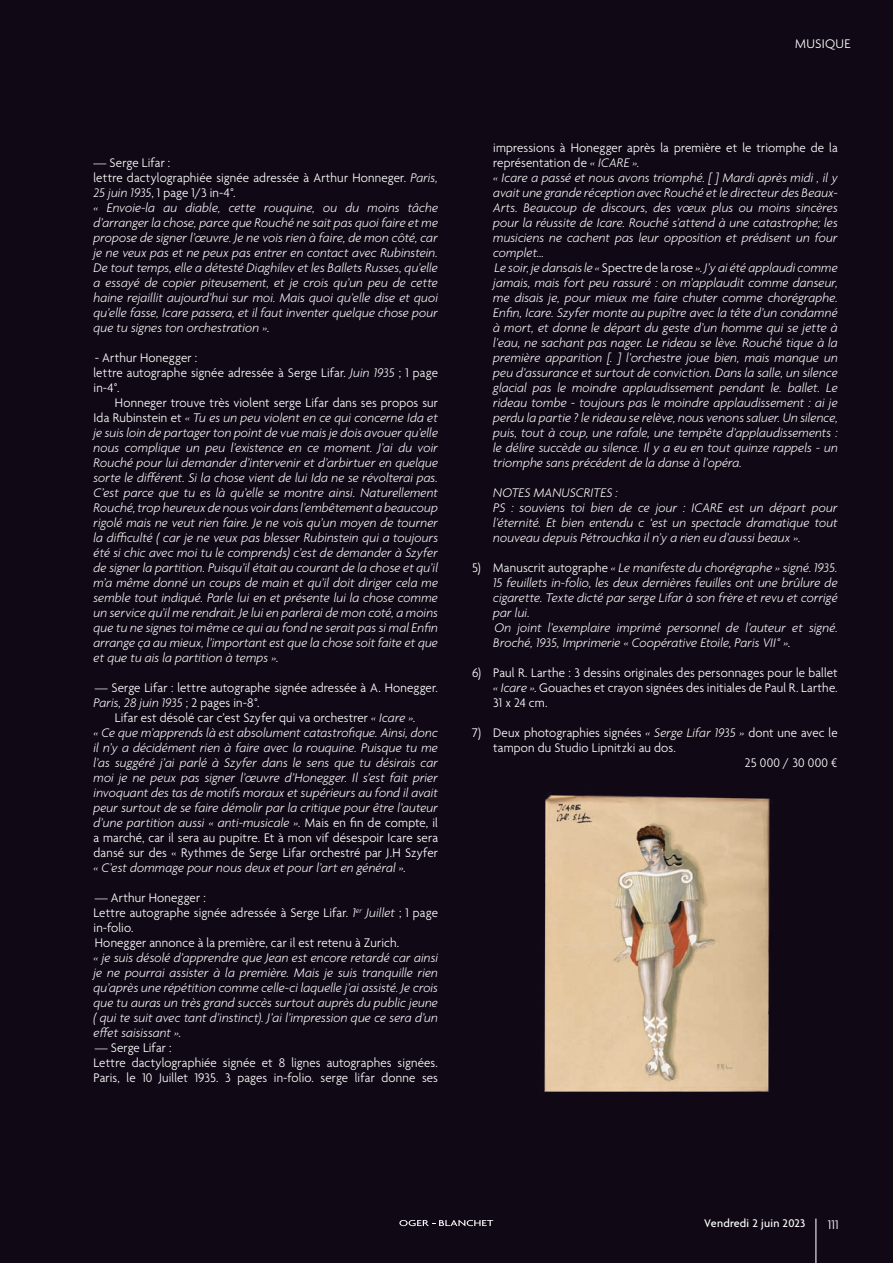
<style>
.page{position:relative;width:893px;height:1263px;background:#100915}
.page>*{position:absolute;margin:0;border:0;box-sizing:border-box;transform-origin:0 0}
.t1{font:italic 300 13.5px/15px "Agenda";letter-spacing:.01em;color:#fff;scale:.96 1}
.t2{font:300 13.5px/15px "Agenda";letter-spacing:.01em;color:#fff;scale:.96 1}
.t3{font:300 13.5px "Agenda";letter-spacing:.01em;color:#fff}
.t4{font:500 12px "Agenda";letter-spacing:.02em;color:#fff}
.s1{font-style:normal}
.s2{font-style:italic}
</style>
<div class="page">
<hr style="left:815px;top:1218px;width:1px;height:45px;background:#fff">
<svg style="left:399px;top:1220px;width:94px;height:6px"></svg>
<img style="left:544px;top:793px;width:226px;height:299px">
<p class="t3" style="left:795px;top:36px;width:57px">MUSIQUE</p>
<p class="t1" style="left:94px;top:155px;width:360px"><span class="s1">— Serge Lifar :<br>lettre dactylographiée signée adressée à Arthur Honneger.</span> Paris, 25 juin 1935<span class="s1">, 1 page 1/3 in-4°.<br></span>« Envoie-la au diable, cette rouquine, ou du moins tâche d’arranger la chose, parce que Rouché ne sait pas quoi faire et me propose de signer l’œuvre. Je ne vois rien à faire, de mon côté, car je ne veux pas et ne peux pas entrer en contact avec Rubinstein.<br>De tout temps, elle a détesté Diaghilev et les Ballets Russes, qu’elle a essayé de copier piteusement, et je crois qu’un peu de cette haine rejaillit aujourd’hui sur moi. Mais quoi qu’elle dise et quoi qu’elle fasse, Icare passera, et il faut inventer quelque chose pour que tu signes ton orchestration »<span class="s1">.</span></p>
<p class="t2" style="left:94px;top:351px;width:360px">- Arthur Honegger :<br>lettre autographe signée adressée à Serge Lifar. <span class="s2">Juin 1935</span> ; 1 page in-4°.</p>
<p class="t1" style="left:94px;top:395px;width:360px;text-align:justify;text-indent:21px"><span class="s1">Honneger trouve très violent serge Lifar dans ses propos sur Ida Rubinstein et</span> « Tu es un peu violent en ce qui concerne Ida et je suis loin de partager ton point de vue mais je dois avouer qu’elle nous complique un peu l’existence en ce moment. J’ai du voir Rouché pour lui demander d’intervenir et d’arbirtuer en quelque sorte le différent. Si la chose vient de lui Ida ne se révolterai pas.<br>C’est parce que tu es là qu’elle se montre ainsi. Naturellement Rouché, trop heureux de nous voir dans l’embêtement a beaucoup rigolé mais ne veut rien faire. Je ne vois qu’un moyen de tourner la difficulté ( car je ne veux pas blesser Rubinstein qui a toujours été si chic avec moi tu le comprends) c’est de demander à Szyfer de signer la partition. Puisqu’il était au courant de la chose et qu’il m’a même donné un coups de main et qu’il doit diriger cela me semble tout indiqué. Parle lui en et présente lui la chose comme un service qu’il me rendrait. Je lui en parlerai de mon coté, a moins que tu ne signes toi même ce qui au fond ne serait pas si mal Enfin arrange ça au mieux, l’important est que la chose soit faite et que et que tu ais la partition à temps »<span class="s1">.</span></p>
<p class="t2" style="left:95px;top:681px;width:359px">— Serge Lifar : lettre autographe signée adressée à A. Honegger.</p>
<p class="t1" style="left:94px;top:695px;width:174px">Paris, 28 juin 1935 <span class="s1">; 2 pages in-8°.</span></p>
<p class="t2" style="left:115px;top:711px;width:315px">Lifar est désolé car c’est Szyfer qui va orchestrer <span class="s2">« Icare »</span>.</p>
<p class="t1" style="left:94px;top:725px;width:360px">« Ce que m’apprends là est absolument catastrofique. Ainsi, donc</p>
<p class="t1" style="left:94px;top:740px;width:360px">il n’y a décidément rien à faire avec la rouquine. Puisque tu me</p>
<p class="t1" style="left:94px;top:755px;width:360px">l’as suggéré j’ai parlé à Szyfer dans le sens que tu désirais car</p>
<p class="t1" style="left:94px;top:770px;width:360px">moi je ne peux pas signer l’œuvre d’Honegger. Il s’est fait prier</p>
<p class="t1" style="left:94px;top:785px;width:360px">invoquant des tas de motifs moraux et supérieurs au fond il avait</p>
<p class="t1" style="left:94px;top:800px;width:360px">peur surtout de se faire démolir par la critique pour être l’auteur</p>
<p class="t1" style="left:94px;top:815px;width:360px">d’une partition aussi « anti-musicale ». <span class="s1">Mais en fin de compte, il</span></p>
<p class="t2" style="left:94px;top:831px;width:360px">a marché, car il sera au pupitre. Et à mon vif désespoir Icare sera</p>
<p class="t2" style="left:94px;top:846px;width:360px">dansé sur des « Rythmes de Serge Lifar orchestré par J.H Szyfer</p>
<p class="t1" style="left:94px;top:860px;width:326px">« C’est dommage pour nous deux et pour l’art en général »<span class="s1">.</span></p>
<p class="t2" style="left:94px;top:891px;width:360px">— Arthur Honegger :<br>Lettre autographe signée adressée à Serge Lifar. <span class="s2">1</span><sup>er</sup> <span class="s2">Juillet</span> ; 1 page in-folio.<br>Honegger annonce à la première, car il est retenu à Zurich.</p>
<p class="t1" style="left:94px;top:950px;width:360px;text-align:justify">« je suis désolé d’apprendre que Jean est encore retardé car ainsi je ne pourrai assister à la première. Mais je suis tranquille rien qu’après une répétition comme celle-ci laquelle j’ai assisté. Je crois que tu auras un très grand succès surtout auprès du public jeune ( qui te suit avec tant d’instinct). J’ai l’impression que ce sera d’un effet saisissant »<span class="s1">.</span></p>
<p class="t2" style="left:94px;top:1041px;width:360px">— Serge Lifar :<br>Lettre dactylographiée signée et 8 lignes autographes signées.<br>Paris, le 10 Juillet 1935. 3 pages in-folio. serge lifar donne ses</p>
<p class="t1" style="left:493px;top:140px;width:360px"><span class="s1">impressions à Honegger après la première et le triomphe de la représentation de</span> « ICARE ».<br>« Icare a passé et nous avons triomphé. [ ] Mardi après midi , il y avait une grande réception avec Rouché et le directeur des Beaux-Arts. Beaucoup de discours, des vœux plus ou moins sincères pour la réussite de Icare. Rouché s’attend à une catastrophe; les musiciens ne cachent pas leur opposition et prédisent un four complet...<br>Le soir, je dansais le « <span class="s1">Spectre de la rose</span> ». J’y ai été applaudi comme jamais, mais fort peu rassuré : on m’applaudit comme danseur, me disais je, pour mieux me faire chuter comme chorégraphe.<br>Enfin, Icare. Szyfer monte au pupître avec la tête d’un condamné à mort, et donne le départ du geste d’un homme qui se jette à l’eau, ne sachant pas nager. Le rideau se lève. Rouché tique à la première apparition [. ] l’orchestre joue bien, mais manque un peu d’assurance et surtout de conviction. Dans la salle, un silence glacial pas le moindre applaudissement pendant le. ballet. Le rideau tombe - toujours pas le moindre applaudissement : ai je perdu la partie ? le rideau se relève, nous venons saluer. Un silence, puis, tout à coup, une rafale, une tempête d’applaudissements : le délire succède au silence. Il y a eu en tout quinze rappels - un triomphe sans précédent de la danse à l’opéra.</p>
<p class="t1" style="left:493px;top:485px;width:360px">NOTES MANUSCRITES :<br>PS : souviens toi bien de ce jour : ICARE est un départ pour l’éternité. Et bien entendu c ‘est un spectacle dramatique tout nouveau depuis Pétrouchka il n’y a rien eu d’aussi beaux »<span class="s1">.</span></p>
<p class="t1" style="left:493px;top:560px;width:360px;text-indent:-21px"><span class="s1">5) Manuscrit autographe</span> « Le manifeste du chorégraphe » signé. 1935.<br>15 feuillets in-folio, les deux dernières feuilles ont une brûlure de cigarette. Texte dicté par serge Lifar à son frère et revu et corrigé par lui.<br>On joint l’exemplaire imprimé personnel de l’auteur et signé.<br>Broché, 1935, Imprimerie « Coopérative Etoile, Paris VII° »<span class="s1">.</span></p>
<p class="t2" style="left:493px;top:666px;width:360px;text-align:justify;text-indent:-21px">6) Paul R. Larthe : 3 dessins originales des personnages pour le ballet <span class="s2">« Icare »</span>. Gouaches et crayon signées des initiales de Paul R. Larthe.<br>31 x 24 cm.</p>
<p class="t2" style="left:472px;top:726px;width:382px">7) Deux photographies signées <span class="s2">« Serge Lifar 1935 »</span> dont une avec le</p>
<p class="t2" style="left:493px;top:741px;width:192px">tampon du Studio Lipnitzki au dos.</p>
<p class="t2" style="left:745px;top:756px;width:98px">25 000 / 30 000 €</p>
<p class="t4" style="left:704px;top:1216px;width:103px">Vendredi 2 juin 2023</p>
<p class="t3" style="left:828px;top:1218px;width:12px">111</p>
</div>
